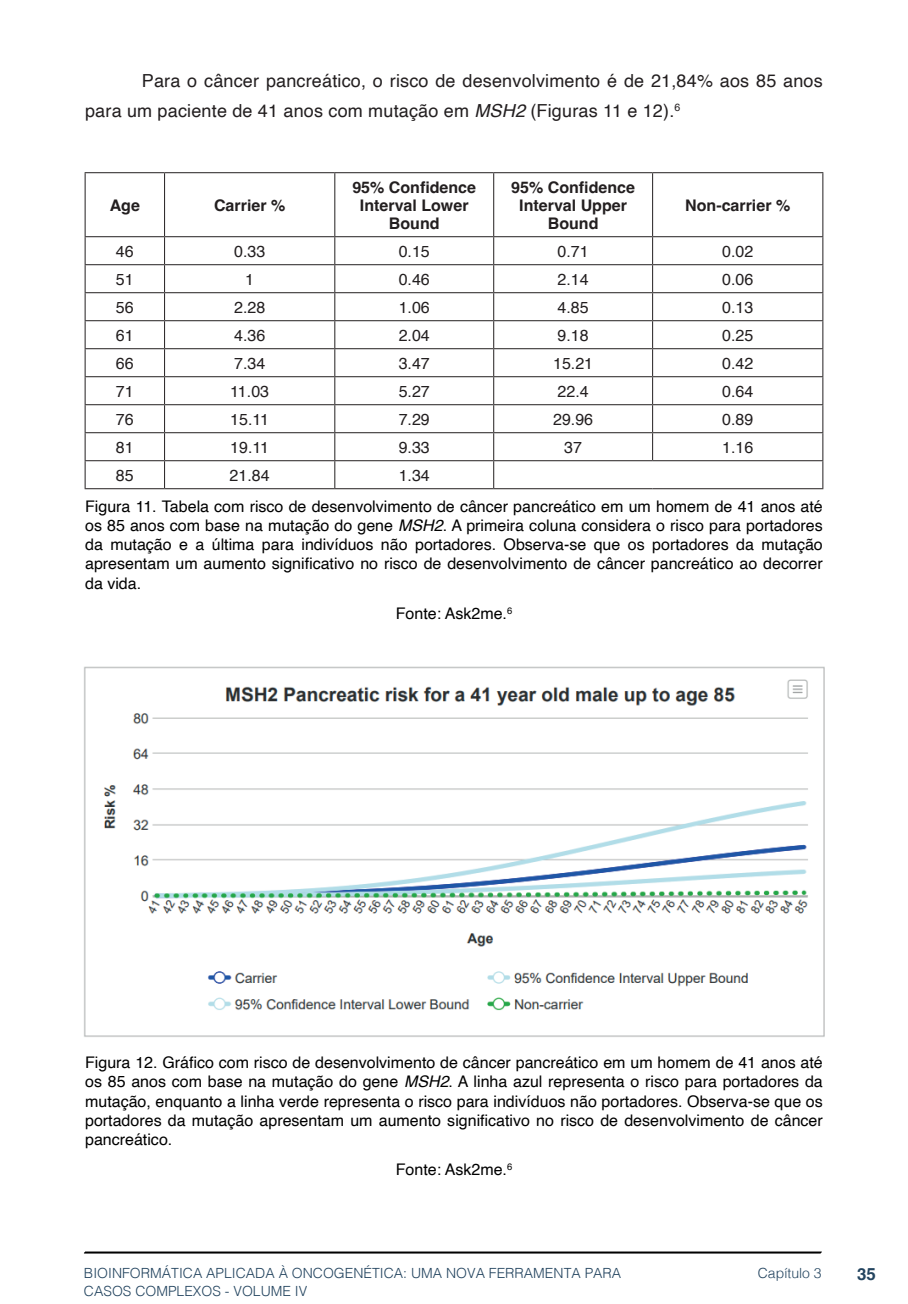
<style>
.page{position:relative;width:908px;height:1304px;background:#fff}
.page>*{position:absolute;margin:0;border:0;box-sizing:border-box;transform-origin:0 0}
.txt{font:18px/30px "Helvetica";letter-spacing:.01em;color:#231f20}
.t1{font:700 16.8px "Helvetica";color:#23445f}
.imagens_graf_tab{font:16px/19.2px "Helvetica";color:#000;text-align:justify}
.tab_txt_centro{font:16px "Helvetica";color:#231f20}
.tab_txt_centro-2{font:700 16px/18px "Helvetica";color:#231f20;text-align:center}
.t2{font:300 14px/18px "Helvetica";color:#23445f}
.s1{font-style:italic}
</style>
<div class="page">
<svg style="left:84px;top:1251px;width:737px;height:3px"></svg>
<hr style="left:85px;top:172px;width:79px;height:1px;background:#231f20">
<hr style="left:164px;top:172px;width:170px;height:1px;background:#231f20">
<hr style="left:334px;top:172px;width:159px;height:1px;background:#231f20">
<hr style="left:493px;top:172px;width:159px;height:1px;background:#231f20">
<hr style="left:652px;top:172px;width:171px;height:1px;background:#231f20">
<svg style="left:85px;top:173px;width:738px;height:315px"></svg>
<hr style="left:85px;top:488px;width:79px;height:1px;background:#231f20">
<hr style="left:164px;top:488px;width:170px;height:1px;background:#231f20">
<hr style="left:334px;top:488px;width:159px;height:1px;background:#231f20">
<hr style="left:493px;top:488px;width:159px;height:1px;background:#231f20">
<hr style="left:652px;top:488px;width:171px;height:1px;background:#231f20">
<img style="left:84px;top:666px;width:739px;height:371px">
<p class="txt" style="left:85px;top:66px;width:738px;text-indent:57px">Para o câncer pancreático, o risco de desenvolvimento é de 21,84% aos 85 anos para um paciente de 41 anos com mutação em <span class="s1">MSH2</span> (Figuras 11 e 12).<sup>6</sup></p>
<p class="tab_txt_centro-2" style="left:110px;top:198px;width:32px">Age</p>
<p class="tab_txt_centro-2" style="left:214px;top:198px;width:73px">Carrier %</p>
<p class="tab_txt_centro-2" style="left:352px;top:180px;width:125px">95% Confidence<br>Interval Lower<br>Bound</p>
<p class="tab_txt_centro-2" style="left:511px;top:180px;width:125px">95% Confidence<br>Interval Upper<br>Bound</p>
<p class="tab_txt_centro-2" style="left:685px;top:198px;width:106px">Non-carrier %</p>
<p class="tab_txt_centro" style="left:116px;top:239px;width:19px">46</p>
<p class="tab_txt_centro" style="left:234px;top:239px;width:33px">0.33</p>
<p class="tab_txt_centro" style="left:398px;top:239px;width:33px">0.15</p>
<p class="tab_txt_centro" style="left:557px;top:239px;width:33px">0.71</p>
<p class="tab_txt_centro" style="left:721px;top:239px;width:33px">0.02</p>
<p class="tab_txt_centro" style="left:116px;top:267px;width:19px">51</p>
<p class="tab_txt_centro" style="left:245px;top:267px;width:10px">1</p>
<p class="tab_txt_centro" style="left:398px;top:267px;width:33px">0.46</p>
<p class="tab_txt_centro" style="left:557px;top:267px;width:33px">2.14</p>
<p class="tab_txt_centro" style="left:721px;top:267px;width:33px">0.06</p>
<p class="tab_txt_centro" style="left:116px;top:295px;width:19px">56</p>
<p class="tab_txt_centro" style="left:234px;top:295px;width:33px">2.28</p>
<p class="tab_txt_centro" style="left:398px;top:295px;width:33px">1.06</p>
<p class="tab_txt_centro" style="left:557px;top:295px;width:33px">4.85</p>
<p class="tab_txt_centro" style="left:721px;top:295px;width:33px">0.13</p>
<p class="tab_txt_centro" style="left:116px;top:323px;width:19px">61</p>
<p class="tab_txt_centro" style="left:234px;top:323px;width:33px">4.36</p>
<p class="tab_txt_centro" style="left:398px;top:323px;width:33px">2.04</p>
<p class="tab_txt_centro" style="left:557px;top:323px;width:33px">9.18</p>
<p class="tab_txt_centro" style="left:721px;top:323px;width:33px">0.25</p>
<p class="tab_txt_centro" style="left:116px;top:351px;width:19px">66</p>
<p class="tab_txt_centro" style="left:234px;top:351px;width:33px">7.34</p>
<p class="tab_txt_centro" style="left:398px;top:351px;width:33px">3.47</p>
<p class="tab_txt_centro" style="left:553px;top:351px;width:42px">15.21</p>
<p class="tab_txt_centro" style="left:721px;top:351px;width:33px">0.42</p>
<p class="tab_txt_centro" style="left:116px;top:379px;width:19px">71</p>
<p class="tab_txt_centro" style="left:230px;top:379px;width:40px">11.03</p>
<p class="tab_txt_centro" style="left:398px;top:379px;width:33px">5.27</p>
<p class="tab_txt_centro" style="left:557px;top:379px;width:33px">22.4</p>
<p class="tab_txt_centro" style="left:721px;top:379px;width:33px">0.64</p>
<p class="tab_txt_centro" style="left:116px;top:407px;width:19px">76</p>
<p class="tab_txt_centro" style="left:230px;top:407px;width:40px">15.11</p>
<p class="tab_txt_centro" style="left:398px;top:407px;width:33px">7.29</p>
<p class="tab_txt_centro" style="left:553px;top:407px;width:42px">29.96</p>
<p class="tab_txt_centro" style="left:721px;top:407px;width:33px">0.89</p>
<p class="tab_txt_centro" style="left:116px;top:435px;width:19px">81</p>
<p class="tab_txt_centro" style="left:230px;top:435px;width:40px">19.11</p>
<p class="tab_txt_centro" style="left:398px;top:435px;width:33px">9.33</p>
<p class="tab_txt_centro" style="left:564px;top:435px;width:19px">37</p>
<p class="tab_txt_centro" style="left:721px;top:435px;width:33px">1.16</p>
<p class="tab_txt_centro" style="left:116px;top:463px;width:19px">85</p>
<p class="tab_txt_centro" style="left:229px;top:463px;width:42px">21.84</p>
<p class="tab_txt_centro" style="left:398px;top:463px;width:33px">1.34</p>
<p class="imagens_graf_tab" style="left:85px;top:497px;width:738px">Figura 11. Tabela com risco de desenvolvimento de câncer pancreático em um homem de 41 anos até os 85 anos com base na mutação do gene <span class="s1">MSH2</span>. A primeira coluna considera o risco para portadores da mutação e a última para indivíduos não portadores. Observa-se que os portadores da mutação apresentam um aumento significativo no risco de desenvolvimento de câncer pancreático ao decorrer da vida.</p>
<p class="imagens_graf_tab" style="left:395px;top:604px;width:118px">Fonte: Ask2me.<sup>6</sup></p>
<p class="imagens_graf_tab" style="left:85px;top:1053px;width:739px">Figura 12. Gráfico com risco de desenvolvimento de câncer pancreático em um homem de 41 anos até os 85 anos com base na mutação do gene <span class="s1">MSH2</span>. A linha azul representa o risco para portadores da mutação, enquanto a linha verde representa o risco para indivíduos não portadores. Observa-se que os portadores da mutação apresentam um aumento significativo no risco de desenvolvimento de câncer pancreático.</p>
<p class="imagens_graf_tab" style="left:395px;top:1161px;width:118px">Fonte: Ask2me.<sup>6</sup></p>
<p class="t2" style="left:84px;top:1263px;width:538px">BIOINFORMÁTICA APLICADA À ONCOGENÉTICA: UMA NOVA FERRAMENTA PARA<br>CASOS COMPLEXOS - VOLUME IV</p>
<p class="t2" style="left:757px;top:1263px;width:65px">Capítulo 3</p>
<p class="t1" style="left:856px;top:1264px;width:20px">35</p>
</div>
